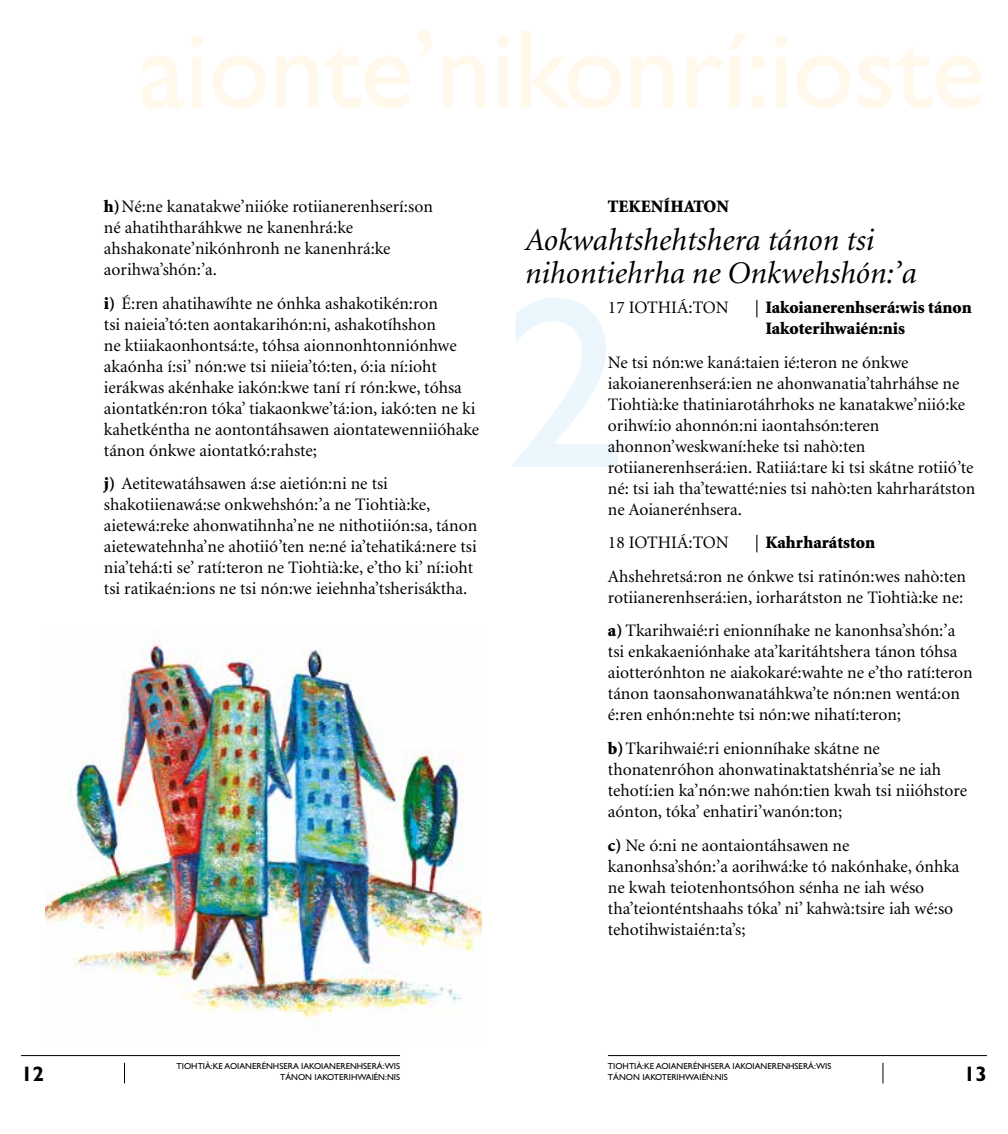
<style>
.page{position:relative;width:1008px;height:1134px;background:#fff}
.page>*{position:absolute;margin:0;border:0;box-sizing:border-box;transform-origin:0 0}
.t1{font:italic 31.5px/33.2px "Minion";color:#000}
.t2{font:700 21px "Gill Sans";color:#000}
.t3{font:17.5px/21px "Minion";color:#000}
.t4{font:900 17.5px/21px "Minion";color:#000}
.t5{font:8.75px/10.5px "Gill Sans";color:#000}
.s1{font-weight:900}
.s2{font-weight:400}
</style>
<div class="page">
<img style="left:45px;top:639px;width:437px;height:393px">
<hr style="left:21px;top:1055px;width:379px;height:1px;background:#000">
<hr style="left:608px;top:1055px;width:379px;height:1px;background:#000">
<svg style="left:883px;top:1063px;width:1px;height:20px"></svg>
<svg style="left:124px;top:1063px;width:1px;height:20px"></svg>
<p class="t3" style="left:104px;top:197px;width:330px"><span class="s1">h)</span>Né:ne kanatakwe’niióke rotiianerenhserí:son né ahatihtharáhkwe ne kanenhrá:ke ahshakonate’nikónhronh ne kanenhrá:ke aorihwa’shón:’a.</p>
<p class="t3" style="left:104px;top:293px;width:377px"><span class="s1">i)</span> É:ren ahatihawíhte ne ónhka ashakotikén:ron<br>tsi naieia’tó:ten aontakarihón:ni, ashakotíhshon<br>ne ktiiakaonhontsá:te, tóhsa aionnonhtonniónhwe akaónha í:si’ nón:we tsi niieia’tó:ten, ó:ia ní:ioht ierákwas akénhake iakón:kwe taní rí rón:kwe, tóhsa aiontatkén:ron tóka’ tiakaonkwe’tá:ion, iakó:ten ne ki kahetkéntha ne aontontáhsawen aiontatewenniióhake tánon ónkwe aiontatkó:rahste;</p>
<p class="t3" style="left:104px;top:474px;width:375px"><span class="s1">j)</span> Aetitewatáhsawen á:se aietión:ni ne tsi shakotiienawá:se onkwehshón:’a ne Tiohtià:ke, aietewá:reke ahonwatihnha’ne ne nithotiión:sa, tánon aietewatehnha’ne ahotiió’ten ne:né ia’tehatiká:nere tsi nia’tehá:ti se’ ratí:teron ne Tiohtià:ke, e’tho ki’ ní:ioht tsi ratikaén:ions ne tsi nón:we ieiehnha’tsherisáktha.</p>
<p class="t4" style="left:608px;top:197px;width:123px">TEKENÍHATON</p>
<h1 class="t1" style="left:525px;top:224px;width:393px">Aokwahtshehtshera tánon tsi nihontiehrha ne Onkwehshón:’a</h1>
<p class="t3" style="left:608px;top:298px;width:122px">17 IOTHIÁ:TON</p>
<p class="t4" style="left:765px;top:297px;width:208px;text-indent:-10px"><span class="s2">|</span> Iakoianerenhserá:wis tánon<br>Iakoterihwaién:nis</p>
<p class="t3" style="left:608px;top:352px;width:369px">Ne tsi nón:we kaná:taien ié:teron ne ónkwe iakoianerenhserá:ien ne ahonwanatia’tahrháhse ne Tiohtià:ke thatiniarotáhrhoks ne kanatakwe’niió:ke orihwí:io ahonnón:ni iaontahsón:teren ahonnon’weskwaní:heke tsi nahò:ten rotiianerenhserá:ien. Ratiiá:tare ki tsi skátne rotiió’te né: tsi iah tha’tewatté:nies tsi nahò:ten kahrharátston ne Aoianerénhsera.</p>
<p class="t3" style="left:608px;top:533px;width:122px">18 IOTHIÁ:TON</p>
<p class="t3" style="left:608px;top:526px;width:359px;line-height:33.6px;text-indent:147px">| <span class="s1">Kahrharátston<br></span>Ahshehretsá:ron ne ónkwe tsi ratinón:wes nahò:ten</p>
<p class="t3" style="left:608px;top:581px;width:357px;line-height:33.6px">rotiianerenhserá:ien, iorharátston ne Tiohtià:ke ne: <span class="s1">a)</span> Tkarihwaié:ri enionníhake ne kanonhsa’shón:’a</p>
<p class="t3" style="left:608px;top:642px;width:366px">tsi enkakaeniónhake ata’karitáhtshera tánon tóhsa aiotterónhton ne aiakokaré:wahte ne e’tho ratí:teron tánon taonsahonwanatáhkwa’te nón:nen wentá:on é:ren enhón:nehte tsi nón:we nihatí:teron;</p>
<p class="t3" style="left:608px;top:739px;width:361px"><span class="s1">b)</span>Tkarihwaié:ri enionníhake skátne ne thonatenróhon ahonwatinaktatshénria’se ne iah tehotí:ien ka’nón:we nahón:tien kwah tsi niióhstore aónton, tóka’ enhatiri’wanón:ton;</p>
<p class="t3" style="left:608px;top:835px;width:353px"><span class="s1">c)</span> Ne ó:ni ne aontaiontáhsawen ne kanonhsa’shón:’a aorihwá:ke tó nakónhake, ónhka ne kwah teiotenhontsóhon sénha ne iah wéso tha’teionténtshaahs tóka’ ni’ kahwà:tsire iah wé:so tehotihwistaién:ta’s;</p>
<p class="t5" style="left:177px;top:1061px;width:225px;text-align:right">TIOHTIÀ:KE AOIANERÉNHSERA IAKOIANERENHSERÁ:WIS<br>TÁNON IAKOTERIHWAIÉN:NIS</p>
<p class="t5" style="left:608px;top:1061px;width:225px">TIOHTIÀ:KE AOIANERÉNHSERA IAKOIANERENHSERÁ:WIS<br>TÁNON IAKOTERIHWAIÉN:NIS</p>
<p class="t2" style="left:21px;top:1061px;width:25px">12</p>
<p class="t2" style="left:964px;top:1061px;width:25px">13</p>
</div>
